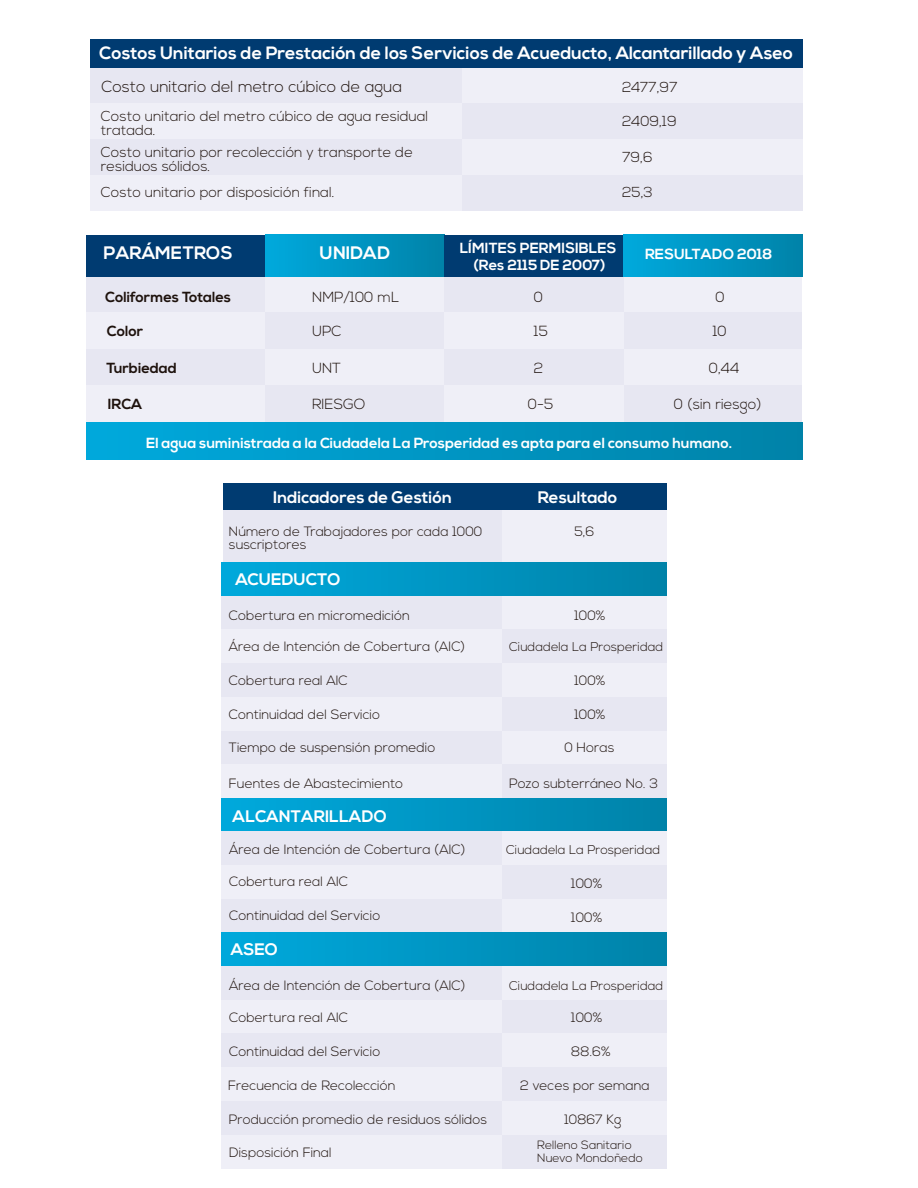
<style>
.page{position:relative;width:918px;height:1188px;background:#fff}
.page>*{position:absolute;margin:0;border:0;box-sizing:border-box;transform-origin:0 0}
.t1{font:700 18.15px "Nexa";color:#fff}
.t2{font:700 17.85px "Nexa";color:#fff}
.t3{font:700 16.65px "Nexa";color:#fff}
.t4{font:300 16.05px "Nexa";color:#1e120d}
.t5{font:700 14.55px/17.5px "Nexa";color:#fff;text-align:center}
.t6{font:300 14.55px "Nexa";color:#1e120d}
.t7{font:700 14.55px "Nexa";color:#1e120d}
.t8{font:300 14.4px/14.4px "Nexa";color:#1e120d}
.t9{font:300 13.5px/13.5px "Nexa";color:#1e120d}
.t10{font:300 12.6px "Nexa";color:#1e120d}
.t11{font:300 12px/13.5px "Nexa";color:#1e120d}
</style>
<div class="page">
<div style="left:90px;top:67px;width:372px;height:36px;background:#e7e7f2"></div>
<div style="left:90px;top:103px;width:372px;height:36px;background:#efeff7"></div>
<div style="left:90px;top:139px;width:372px;height:36px;background:#e7e7f2"></div>
<div style="left:90px;top:175px;width:372px;height:36px;background:#efeff7"></div>
<div style="left:462px;top:67px;width:340px;height:36px;background:#efeff7"></div>
<div style="left:462px;top:103px;width:340px;height:36px;background:#e7e7f2"></div>
<div style="left:462px;top:139px;width:340px;height:36px;background:#efeff7"></div>
<div style="left:462px;top:175px;width:340px;height:36px;background:#e7e7f2"></div>
<div style="left:90px;top:39px;width:712px;height:28px;background:#003b71"></div>
<div style="left:86px;top:276px;width:180px;height:37px;background:#e7e7f2"></div>
<div style="left:86px;top:313px;width:180px;height:36px;background:#efeff7"></div>
<div style="left:266px;top:276px;width:178px;height:37px;background:#efeff7"></div>
<div style="left:266px;top:313px;width:178px;height:36px;background:#e7e7f2"></div>
<div style="left:86px;top:349px;width:180px;height:37px;background:#e7e7f2"></div>
<div style="left:86px;top:386px;width:180px;height:36px;background:#efeff7"></div>
<div style="left:266px;top:349px;width:178px;height:37px;background:#efeff7"></div>
<div style="left:266px;top:386px;width:178px;height:36px;background:#e7e7f2"></div>
<div style="left:624px;top:276px;width:178px;height:37px;background:#efeff7"></div>
<div style="left:624px;top:313px;width:178px;height:36px;background:#e7e7f2"></div>
<div style="left:624px;top:349px;width:178px;height:37px;background:#efeff7"></div>
<div style="left:624px;top:386px;width:178px;height:36px;background:#e7e7f2"></div>
<div style="left:444px;top:276px;width:179px;height:37px;background:#e7e7f2"></div>
<div style="left:444px;top:313px;width:179px;height:36px;background:#efeff7"></div>
<div style="left:444px;top:349px;width:179px;height:37px;background:#e7e7f2"></div>
<div style="left:444px;top:386px;width:179px;height:36px;background:#efeff7"></div>
<div style="left:86px;top:235px;width:180px;height:41px;background:#003b71"></div>
<div style="left:266px;top:235px;width:178px;height:41px;background:linear-gradient(to right,#00a9dd,#0083a9)"></div>
<div style="left:444px;top:235px;width:179px;height:41px;background:#003b71"></div>
<div style="left:623px;top:235px;width:179px;height:41px;background:linear-gradient(to right,#00a9dd,#0082a9)"></div>
<div style="left:86px;top:422px;width:716px;height:37px;background:linear-gradient(to right,#00a9dd,#0082a8)"></div>
<div style="left:223px;top:509px;width:279px;height:53px;background:#e7e7f2"></div>
<div style="left:502px;top:509px;width:165px;height:53px;background:#efeff7"></div>
<div style="left:223px;top:483px;width:279px;height:26px;background:#003b71"></div>
<div style="left:502px;top:483px;width:165px;height:26px;background:#003b71"></div>
<div style="left:222px;top:562px;width:445px;height:34px;background:linear-gradient(to right,#00a9dd,#0082a8)"></div>
<div style="left:222px;top:596px;width:280px;height:34px;background:#e7e7f2"></div>
<div style="left:222px;top:630px;width:280px;height:33px;background:#efeff7"></div>
<div style="left:502px;top:596px;width:165px;height:34px;background:#efeff7"></div>
<div style="left:502px;top:630px;width:165px;height:33px;background:#e7e7f2"></div>
<div style="left:222px;top:663px;width:280px;height:34px;background:#e7e7f2"></div>
<div style="left:222px;top:697px;width:280px;height:34px;background:#efeff7"></div>
<div style="left:502px;top:663px;width:165px;height:34px;background:#efeff7"></div>
<div style="left:502px;top:697px;width:165px;height:34px;background:#e7e7f2"></div>
<div style="left:222px;top:731px;width:280px;height:33px;background:#e7e7f2"></div>
<div style="left:222px;top:764px;width:280px;height:34px;background:#efeff7"></div>
<div style="left:502px;top:731px;width:165px;height:33px;background:#efeff7"></div>
<div style="left:502px;top:764px;width:165px;height:34px;background:#e7e7f2"></div>
<div style="left:222px;top:798px;width:445px;height:34px;background:linear-gradient(to right,#00a9dd,#0082a8)"></div>
<div style="left:222px;top:832px;width:280px;height:33px;background:#e7e7f2"></div>
<div style="left:222px;top:865px;width:280px;height:34px;background:#efeff7"></div>
<div style="left:502px;top:832px;width:165px;height:33px;background:#efeff7"></div>
<div style="left:502px;top:865px;width:165px;height:34px;background:#e7e7f2"></div>
<div style="left:222px;top:899px;width:280px;height:34px;background:#e7e7f2"></div>
<div style="left:502px;top:899px;width:165px;height:34px;background:#efeff7"></div>
<div style="left:222px;top:933px;width:445px;height:33px;background:linear-gradient(to right,#00a9dd,#0082a8)"></div>
<div style="left:222px;top:966px;width:280px;height:34px;background:#e7e7f2"></div>
<div style="left:222px;top:1000px;width:280px;height:34px;background:#efeff7"></div>
<div style="left:502px;top:966px;width:165px;height:34px;background:#efeff7"></div>
<div style="left:502px;top:1000px;width:165px;height:34px;background:#e7e7f2"></div>
<div style="left:222px;top:1034px;width:280px;height:33px;background:#e7e7f2"></div>
<div style="left:222px;top:1067px;width:280px;height:34px;background:#efeff7"></div>
<div style="left:502px;top:1034px;width:165px;height:33px;background:#efeff7"></div>
<div style="left:502px;top:1067px;width:165px;height:34px;background:#e7e7f2"></div>
<div style="left:222px;top:1101px;width:280px;height:34px;background:#e7e7f2"></div>
<div style="left:222px;top:1135px;width:280px;height:33px;background:#efeff7"></div>
<div style="left:502px;top:1101px;width:165px;height:34px;background:#efeff7"></div>
<div style="left:502px;top:1135px;width:165px;height:33px;background:#e7e7f2"></div>
<h2 class="t2" style="left:99px;top:42px;width:695px">Costos Unitarios de Prestación de los Servicios de Acueducto, Alcantarillado y Aseo</h2>
<p class="t4" style="left:101px;top:77px;width:302px">Costo unitario del metro cúbico de agua</p>
<p class="t8" style="left:101px;top:110px;width:329px">Costo unitario del metro cúbico de agua residual tratada.</p>
<p class="t8" style="left:101px;top:146px;width:313px">Costo unitario por recolección y transporte de residuos sólidos.</p>
<p class="t8" style="left:101px;top:185px;width:235px">Costo unitario por disposición final.</p>
<p class="t8" style="left:622px;top:81px;width:57px">2477,97</p>
<p class="t8" style="left:622px;top:114px;width:56px">2409,19</p>
<p class="t8" style="left:622px;top:151px;width:32px">79,6</p>
<p class="t8" style="left:622px;top:185px;width:32px">25,3</p>
<h1 class="t1" style="left:104px;top:243px;width:131px">PARÁMETROS</h1>
<h1 class="t1" style="left:320px;top:243px;width:72px">UNIDAD</h1>
<p class="t5" style="left:460px;top:239px;width:158px">LÍMITES PERMISIBLES (Res 2115 DE 2007)</p>
<p class="t5" style="left:645px;top:246px;width:129px">RESULTADO 2018</p>
<p class="t7" style="left:105px;top:288px;width:127px">Coliformes Totales</p>
<p class="t7" style="left:107px;top:323px;width:38px">Color</p>
<p class="t7" style="left:106px;top:359px;width:72px">Turbiedad</p>
<p class="t7" style="left:108px;top:396px;width:36px">IRCA</p>
<p class="t6" style="left:716px;top:288px;width:11px">0</p>
<p class="t6" style="left:713px;top:323px;width:16px">10</p>
<p class="t6" style="left:709px;top:359px;width:32px">0,44</p>
<p class="t6" style="left:674px;top:396px;width:89px">0 (sin riesgo)</p>
<p class="t5" style="left:146px;top:435px;width:588px">El agua suministrada a la Ciudadela La Prosperidad es apta para el consumo humano.</p>
<p class="t3" style="left:273px;top:487px;width:180px">Indicadores de Gestión</p>
<p class="t3" style="left:538px;top:487px;width:81px">Resultado</p>
<p class="t9" style="left:229px;top:525px;width:255px">Número de Trabajadores por cada 1000 suscriptores</p>
<p class="t9" style="left:574px;top:525px;width:22px">5,6</p>
<p class="t3" style="left:236px;top:570px;width:107px">ACUEDUCTO</p>
<p class="t9" style="left:229px;top:609px;width:182px">Cobertura en micromedición</p>
<p class="t9" style="left:229px;top:641px;width:238px">Área de Intención de Cobertura (AIC)</p>
<p class="t9" style="left:229px;top:674px;width:120px">Cobertura real AIC</p>
<p class="t9" style="left:229px;top:708px;width:153px">Continuidad del Servicio</p>
<p class="t9" style="left:229px;top:741px;width:208px">Tiempo de suspensión promedio</p>
<p class="t9" style="left:229px;top:777px;width:176px">Fuentes de Abastecimiento</p>
<p class="t6" style="left:312px;top:288px;width:89px">NMP/100 mL</p>
<p class="t6" style="left:312px;top:323px;width:31px">UPC</p>
<p class="t6" style="left:312px;top:359px;width:31px">UNT</p>
<p class="t6" style="left:312px;top:396px;width:55px">RIESGO</p>
<p class="t6" style="left:534px;top:288px;width:11px">0</p>
<p class="t6" style="left:534px;top:323px;width:16px">15</p>
<p class="t6" style="left:534px;top:359px;width:11px">2</p>
<p class="t6" style="left:528px;top:396px;width:27px">0-5</p>
<p class="t9" style="left:574px;top:609px;width:33px">100%</p>
<p class="t10" style="left:509px;top:640px;width:155px">Ciudadela La Prosperidad</p>
<p class="t9" style="left:574px;top:674px;width:33px">100%</p>
<p class="t9" style="left:574px;top:708px;width:33px">100%</p>
<p class="t9" style="left:564px;top:741px;width:52px">0 Horas</p>
<p class="t9" style="left:509px;top:777px;width:150px">Pozo subterráneo No. 3</p>
<p class="t3" style="left:233px;top:806px;width:156px">ALCANTARILLADO</p>
<p class="t9" style="left:229px;top:844px;width:238px">Área de Intención de Cobertura (AIC)</p>
<p class="t9" style="left:229px;top:876px;width:120px">Cobertura real AIC</p>
<p class="t9" style="left:229px;top:909px;width:153px">Continuidad del Servicio</p>
<p class="t3" style="left:231px;top:940px;width:49px">ASEO</p>
<p class="t9" style="left:229px;top:979px;width:238px">Área de Intención de Cobertura (AIC)</p>
<p class="t9" style="left:229px;top:1011px;width:120px">Cobertura real AIC</p>
<p class="t9" style="left:229px;top:1045px;width:153px">Continuidad del Servicio</p>
<p class="t9" style="left:228px;top:1079px;width:169px">Frecuencia de Recolección</p>
<p class="t9" style="left:229px;top:1113px;width:260px">Producción promedio de residuos sólidos</p>
<p class="t9" style="left:229px;top:1146px;width:104px">Disposición Final</p>
<p class="t10" style="left:506px;top:843px;width:155px">Ciudadela La Prosperidad</p>
<p class="t9" style="left:571px;top:877px;width:33px">100%</p>
<p class="t9" style="left:571px;top:911px;width:33px">100%</p>
<p class="t10" style="left:509px;top:979px;width:155px">Ciudadela La Prosperidad</p>
<p class="t9" style="left:571px;top:1011px;width:33px">100%</p>
<p class="t9" style="left:571px;top:1045px;width:41px">88.6%</p>
<p class="t9" style="left:520px;top:1079px;width:131px">2 veces por semana</p>
<p class="t9" style="left:564px;top:1113px;width:59px">10867 Kg</p>
<p class="t11" style="left:537px;top:1138px;width:107px">Relleno Sanitario<br>Nuevo Mondoñedo</p>
</div>
